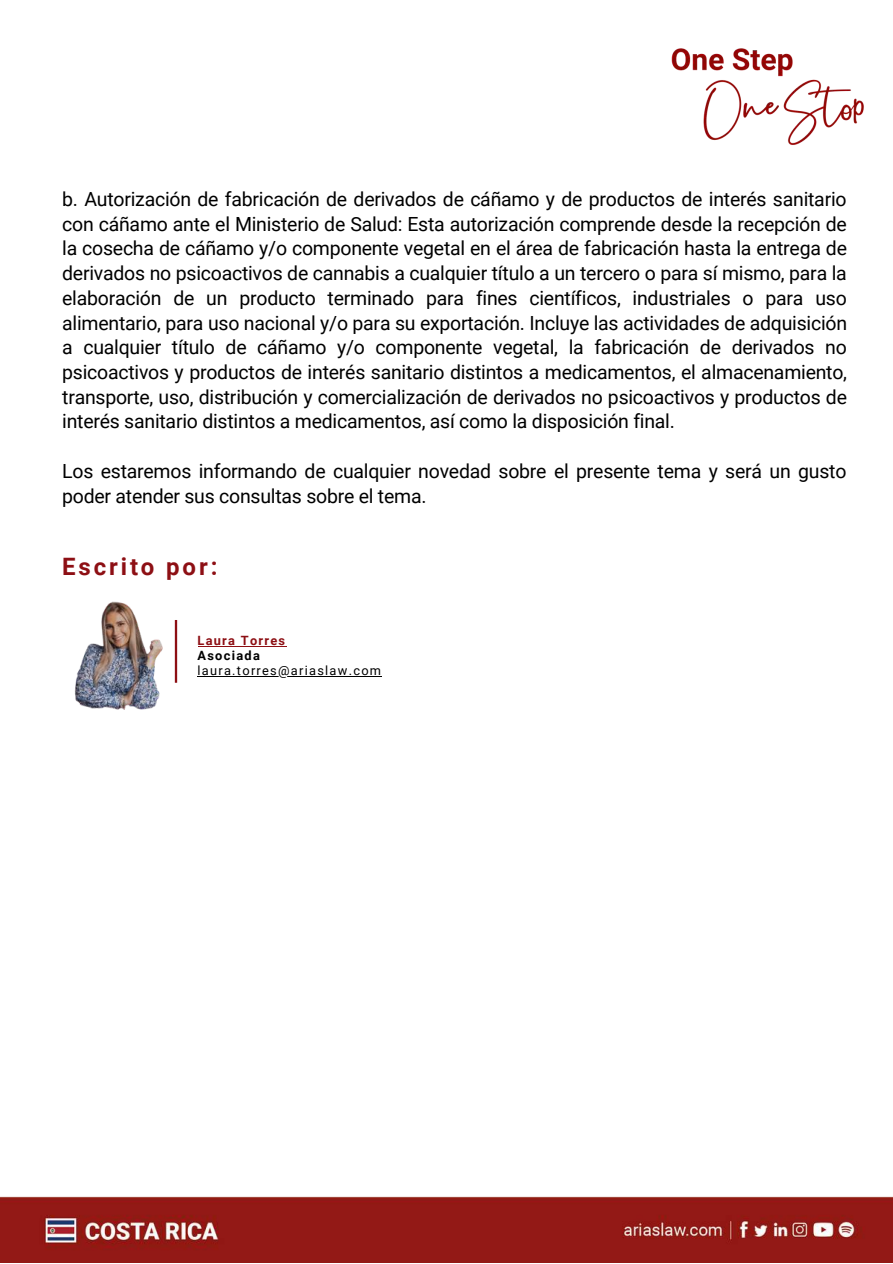
<style>
.page{position:relative;width:893px;height:1264px;background:#fff}
.page>*{position:absolute;margin:0;border:0;box-sizing:border-box;transform-origin:0 0}
.t1{font:700 24px "Roboto";letter-spacing:.12em;color:#8d0f14}
.t2{font:19.5px/24.8px "Roboto";letter-spacing:-.01em;color:#000;text-align:justify}
.t3{font:12.75px "Roboto";letter-spacing:.1em;color:#000}
.t4{font:700 12.75px "Roboto";letter-spacing:.1em;color:#8d0f14}
.t5{font:700 12.75px "Roboto";letter-spacing:.1em;color:#000}
</style>
<div class="page">
<img style="left:0;top:1196px;width:892px;height:66px">
<img style="left:671px;top:48px;width:193px;height:97px">
<svg style="left:175px;top:620px;width:2px;height:62px"></svg>
<hr style="left:197px;top:646px;width:89px;height:1px;background:#8d0f14">
<hr style="left:197px;top:676px;width:185px;height:1px;background:#000">
<img style="left:74px;top:601px;width:89px;height:108px">
<p class="t2" style="left:62px;top:187px;width:786px">b. Autorización de fabricación de derivados de cáñamo y de productos de interés sanitario con cáñamo ante el Ministerio de Salud: Esta autorización comprende desde la recepción de la cosecha de cáñamo y/o componente vegetal en el área de fabricación hasta la entrega de derivados no psicoactivos de cannabis a cualquier título a un tercero o para sí mismo, para la elaboración de un producto terminado para fines científicos, industriales o para uso alimentario, para uso nacional y/o para su exportación. Incluye las actividades de adquisición a cualquier título de cáñamo y/o componente vegetal, la fabricación de derivados no psicoactivos y productos de interés sanitario distintos a medicamentos, el almacenamiento, transporte, uso, distribución y comercialización de derivados no psicoactivos y productos de interés sanitario distintos a medicamentos, así como la disposición final.</p>
<p class="t2" style="left:62px;top:459px;width:785px">Los estaremos informando de cualquier novedad sobre el presente tema y será un gusto poder atender sus consultas sobre el tema.</p>
<p class="t1" style="left:62px;top:552px;width:157px">Escrito por:</p>
<p class="t4" style="left:197px;top:633px;width:89px">Laura Torres</p>
<p class="t5" style="left:197px;top:648px;width:64px">Asociada</p>
<p class="t3" style="left:197px;top:663px;width:185px">laura.torres@ariaslaw.com</p>
</div>
